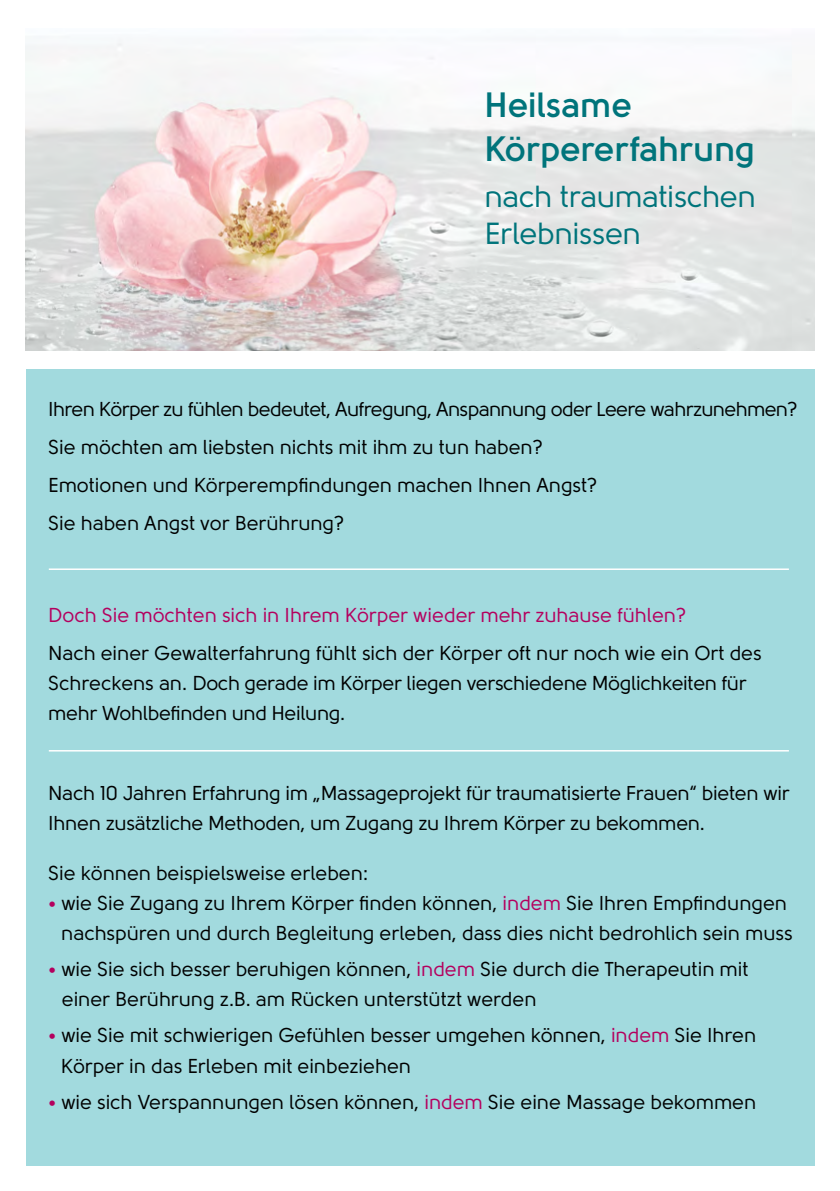
<style>
.page{position:relative;width:840px;height:1191px;background:#fff}
.page>*{position:absolute;margin:0;border:0;box-sizing:border-box;transform-origin:0 0}
.t1{font:700 35px/44.4px "Solomon";letter-spacing:-.005em;color:#00747b}
.t2{font:30.4px/36.6px "Solomon";letter-spacing:-.01em;color:#00747b}
.t3{font:20px/30px "Solomon";color:#000}
.t4{font:20px "Solomon";color:#b4005e}
.s1{color:#b4005e}
</style>
<div class="page">
<img style="left:26px;top:38px;width:788px;height:312px">
<div style="left:26px;top:369px;width:788px;height:796px;background:#a2dade"></div>
<hr style="left:49px;top:750px;width:739px;height:1px;background:#fff">
<hr style="left:49px;top:568px;width:739px;height:2px;background:#fff">
<h1 class="t1" style="left:484px;top:82px;width:272px">Heilsame<br>Körpererfahrung</h1>
<h2 class="t2" style="left:484px;top:179px;width:273px">nach traumatischen<br>Erlebnissen</h2>
<p class="t3" style="left:48px;top:390px;width:750px;line-height:38px">Ihren Körper zu fühlen bedeutet, Aufregung, Anspannung oder Leere wahrzunehmen?<br>Sie möchten am liebsten nichts mit ihm zu tun haben?<br>Emotionen und Körperempfindungen machen Ihnen Angst?<br>Sie haben Angst vor Berührung?</p>
<p class="t4" style="left:48px;top:604px;width:639px">Doch Sie möchten sich in Ihrem Körper wieder mehr zuhause fühlen?</p>
<p class="t3" style="left:48px;top:638px;width:714px">Nach einer Gewalterfahrung fühlt sich der Körper oft nur noch wie ein Ort des<br>Schreckens an. Doch gerade im Körper liegen verschiedene Möglichkeiten für mehr Wohlbefinden und Heilung.</p>
<p class="t3" style="left:48px;top:778px;width:742px">Nach 10 Jahren Erfahrung im „Massageprojekt für traumatisierte Frauen“ bieten wir<br>Ihnen zusätzliche Methoden, um Zugang zu Ihrem Körper zu bekommen.</p>
<p class="t3" style="left:48px;top:858px;width:322px">Sie können beispielsweise erleben:</p>
<p class="t3" style="left:48px;top:888px;width:745px;text-align:right"><span class="s1">•</span> wie Sie Zugang zu Ihrem Körper finden können, <span class="s1">indem</span> Sie Ihren Empfindungen nachspüren und durch Begleitung erleben, dass dies nicht bedrohlich sein muss</p>
<p class="t3" style="left:62px;top:954px;width:687px;text-indent:-14px"><span class="s1">•</span> wie Sie sich besser beruhigen können, <span class="s1">indem</span> Sie durch die Therapeutin mit einer Berührung z.B. am Rücken unterstützt werden</p>
<p class="t3" style="left:61px;top:1020px;width:696px;text-indent:-13px"><span class="s1">•</span> wie Sie mit schwierigen Gefühlen besser umgehen können, <span class="s1">indem</span> Sie Ihren<br>Körper in das Erleben mit einbeziehen</p>
<p class="t3" style="left:48px;top:1086px;width:709px"><span class="s1">•</span> wie sich Verspannungen lösen können, <span class="s1">indem</span> Sie eine Massage bekommen</p>
</div>
